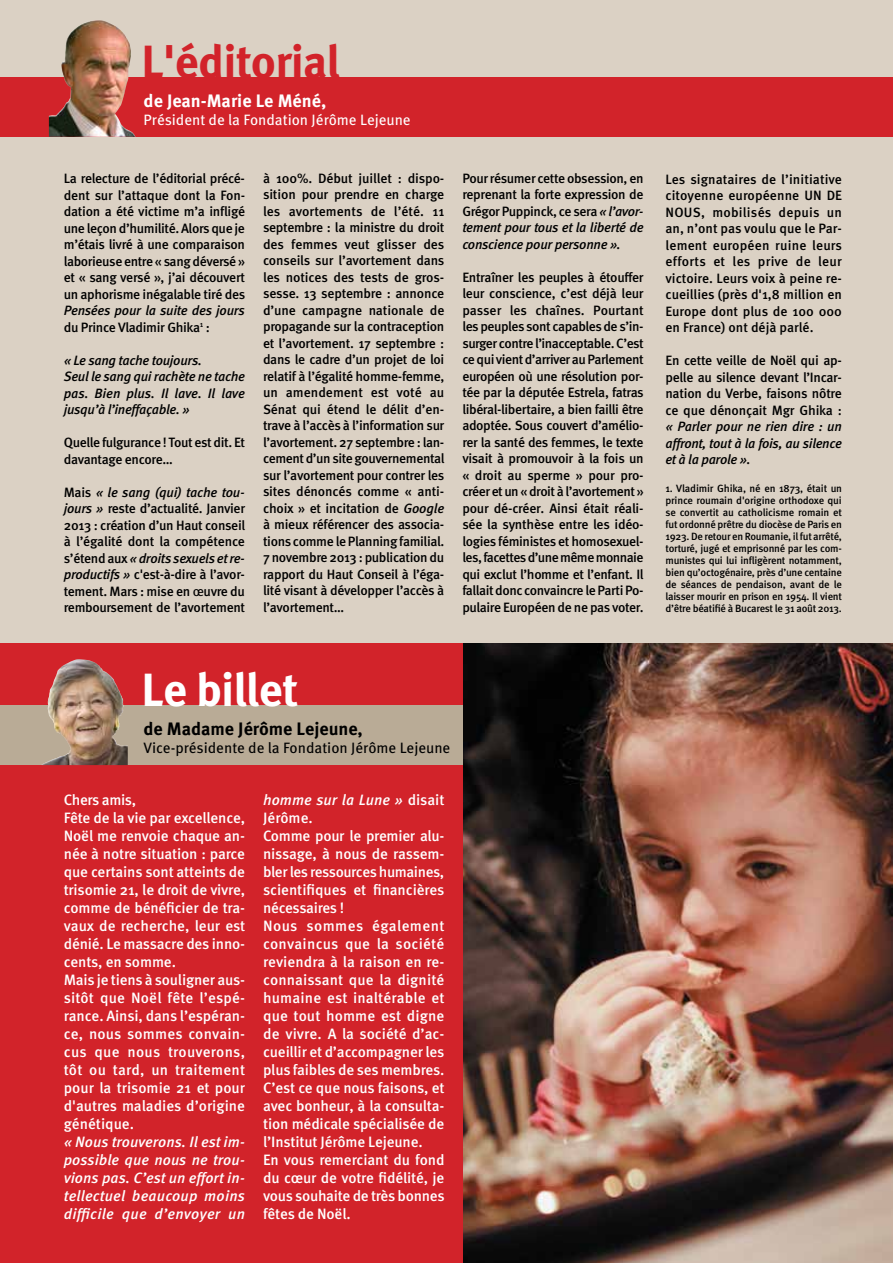
<style>
.page{position:relative;width:893px;height:1263px;background:#fff}
.page>*{position:absolute;margin:0;border:0;box-sizing:border-box;transform-origin:0 0}
.t1{font:700 46.5px "Meta OT";letter-spacing:-.02em;color:#d2232a}
.t2{font:700 46.5px "Meta OT";letter-spacing:-.02em;color:#fff}
.t3{font:700 18px "Meta OT";color:#000}
.t4{font:700 18px "Meta OT";color:#fff}
.t5{font:500 15px/18px "Meta OT";letter-spacing:-.01em;color:#fff}
.t6{font:italic 500 15px/18px "Meta OT";letter-spacing:.015em;color:#fff;text-align:justify}
.t7{font:15px "Meta OT";letter-spacing:-.005em;color:#000}
.t8{font:15px "Meta OT";letter-spacing:-.005em;color:#fff}
.t9{font:500 13.5px/16.5px "Meta OT";letter-spacing:-.025em;color:#000;text-align:justify}
.t10{font:italic 500 13.5px/16.5px "Meta OT";letter-spacing:-.025em;color:#000}
.t11{font:500 10.5px/12px "Meta OT";letter-spacing:-.025em;color:#000;text-align:justify}
.s1{font-style:normal}
.s2{font-style:italic}
.s3{font-weight:400}
</style>
<div class="page">
<img style="left:462px;top:643px;width:431px;height:620px">
<div style="left:0;top:642px;width:462px;height:621px;background:#d2232a"></div>
<div style="left:0;top:0;width:893px;height:643px;background:#dbd1c4"></div>
<div style="left:0;top:705px;width:462px;height:60px;background:#b9ab96"></div>
<img style="left:42px;top:660px;width:86px;height:105px">
<div style="left:0;top:77px;width:893px;height:60px;background:#d2232a"></div>
<img style="left:49px;top:20px;width:87px;height:117px">
<h1 class="t1" style="left:142px;top:32px;width:200px">L'éditorial</h1>
<h2 class="t4" style="left:144px;top:89px;width:184px">de Jean-Marie Le Méné,</h2>
<p class="t8" style="left:144px;top:111px;width:269px">Président de la Fondation Jérôme Lejeune</p>
<p class="t9" style="left:64px;top:170px;width:183px">La relecture de l’éditorial précé&shy;dent sur l’attaque dont la Fon&shy;dation a été victime m’a infligé une leçon d’humilité. Alors que je m’étais livré à une comparaison laborieuse entre « sang déversé » et « sang versé », j’ai découvert un aphorisme inégalable tiré des</p>
<p class="t10" style="left:64px;top:302px;width:183px">Pensées pour la suite des jours <span class="s1">du Prince Vladimir Ghika</span><sup>1</sup> <span class="s1">:</span></p>
<p class="t10" style="left:64px;top:352px;width:183px">« Le sang tache toujours.<br>Seul le sang qui rachète ne tache pas. Bien plus. Il lave. Il lave jusqu’à l’ineffaçable. »</p>
<p class="t9" style="left:64px;top:434px;width:183px">Quelle fulgurance ! Tout est dit. Et davantage encore…</p>
<p class="t9" style="left:64px;top:484px;width:183px">Mais <span class="s2">« le sang (qui) tache tou&shy;jours »</span> reste d’actualité. Janvier 2013 : création d’un Haut conseil à l’égalité dont la compétence s’étend aux <span class="s2">« droits sexuels et re&shy;productifs »</span> c'est-à-dire à l’avor&shy;tement. Mars : mise en <span class="s3">œ</span>uvre du remboursement de l’avortement</p>
<p class="t9" style="left:263px;top:170px;width:183px">à 100%. Début juillet : dispo&shy;sition pour prendre en charge les avortements de l’été. 11 septembre : la ministre du droit des femmes veut glisser des conseils sur l’avortement dans les notices des tests de gros&shy;sesse. 13 septembre : annonce d’une campagne nationale de propagande sur la contraception et l’avortement. 17 septembre : dans le cadre d’un projet de loi relatif à l’égalité homme-femme, un amendement est voté au Sénat qui étend le délit d’en&shy;trave à l’accès à l’information sur l’avortement. 27 septembre : lan&shy;cement d’un site gouvernemental sur l’avortement pour contrer les sites dénoncés comme « anti&shy;choix » et incitation de <span class="s2">Google </span>à mieux référencer des associa&shy;tions comme le Planning familial.<br>7 novembre 2013 : publication du rapport du Haut Conseil à l’éga&shy;lité visant à développer l’accès à l’avortement…</p>
<p class="t9" style="left:462px;top:170px;width:183px">Pour résumer cette obsession, en reprenant la forte expression de Grégor Puppinck, ce sera <span class="s2">« l’avor&shy;tement pour tous et la liberté de conscience pour personne ».</span></p>
<p class="t9" style="left:462px;top:269px;width:183px">Entraîner les peuples à étouffer leur conscience, c’est déjà leur passer les chaînes. Pourtant les peuples sont capables de s’in&shy;surger contre l’inacceptable. C’est ce qui vient d’arriver au Parlement européen où une résolution por&shy;tée par la députée Estrela, fatras libéral-libertaire, a bien failli être adoptée. Sous couvert d’amélio&shy;rer la santé des femmes, le texte visait à promouvoir à la fois un « droit au sperme » pour pro&shy;créer et un « droit à l’avortement » pour dé-créer. Ainsi était réali&shy;sée la synthèse entre les idéo&shy;logies féministes et homosexuel&shy;les, facettes d’une même monnaie qui exclut l’homme et l’enfant. Il fallait donc convaincre le Parti Po&shy;pulaire Européen de ne pas voter.</p>
<p class="t9" style="left:665px;top:171px;width:178px">Les signataires de l’initiative citoyenne européenne UN DE NOUS, mobilisés depuis un an, n’ont pas voulu que le Par&shy;lement européen ruine leurs efforts et les prive de leur victoire. Leurs voix à peine re&shy;cueillies (près d'1,8 million en Europe dont plus de 100 000 en France) ont déjà parlé.</p>
<p class="t9" style="left:665px;top:352px;width:178px">En cette veille de Noël qui ap&shy;pelle au silence devant l’Incar&shy;nation du Verbe, faisons nôtre ce que dénonçait Mgr Ghika :</p>
<p class="t10" style="left:665px;top:418px;width:178px;text-align:justify">« Parler pour ne rien dire : un affront, tout à la fois, au silence et à la parole ».</p>
<p class="t11" style="left:665px;top:483px;width:178px">1. Vladimir Ghika, né en 1873, était un prince roumain d'origine orthodoxe qui se convertit au catholicisme romain et fut ordonné prêtre du diocèse de Paris en 1923. De retour en Roumanie, il fut arrêté, torturé, jugé et emprisonné par les com&shy;munistes qui lui infligèrent notamment, bien qu’octogénaire, près d’une centaine de séances de pendaison, avant de le laisser mourir en prison en 1954. Il vient d’être béatifié à Bucarest le 31 août 2013.</p>
<h1 class="t2" style="left:142px;top:660px;width:158px">Le billet</h1>
<h2 class="t3" style="left:144px;top:718px;width:221px">de Madame Jérôme Lejeune,</h2>
<p class="t7" style="left:144px;top:739px;width:308px">Vice-présidente de la Fondation Jérôme Lejeune</p>
<p class="t5" style="left:64px;top:791px;width:183px">Chers amis,<br>Fête de la vie par excellence,<br>Noël me renvoie chaque an&shy;née à notre situation : parce que certains sont atteints de trisomie 21, le droit de vivre, comme de bénéficier de tra&shy;vaux de recherche, leur est dénié. Le massacre des inno&shy;cents, en somme.<br>Mais je tiens à souligner aus&shy;sitôt que Noël fête l’espé&shy;rance. Ainsi, dans l’espéran&shy;ce, nous sommes convain&shy;cus que nous trouverons, tôt ou tard, un traitement pour la trisomie 21 et pour d'autres maladies d’origine génétique.</p>
<p class="t6" style="left:64px;top:1133px;width:183px">« Nous trouverons. Il est im&shy;possible que nous ne trou&shy;vions pas. C’est un effort in&shy;tellectuel beaucoup moins difficile que d’envoyer un</p>
<p class="t5" style="left:263px;top:791px;width:183px"><span class="s2">homme sur la Lune »</span> disait<br>Jérôme.<br>Comme pour le premier alu&shy;nissage, à nous de rassem&shy;bler les ressources humaines, scientifiques et financières nécessaires !<br>Nous sommes également convaincus que la société reviendra à la raison en re&shy;connaissant que la dignité humaine est inaltérable et que tout homme est digne de vivre. A la société d’ac&shy;cueillir et d’accompagner les plus faibles de ses membres.<br>C’est ce que nous faisons, et avec bonheur, à la consulta&shy;tion médicale spécialisée de l’Institut Jérôme Lejeune.<br>En vous remerciant du fond du cœur de votre fidélité, je vous souhaite de très bonnes fêtes de Noël.</p>
</div>
